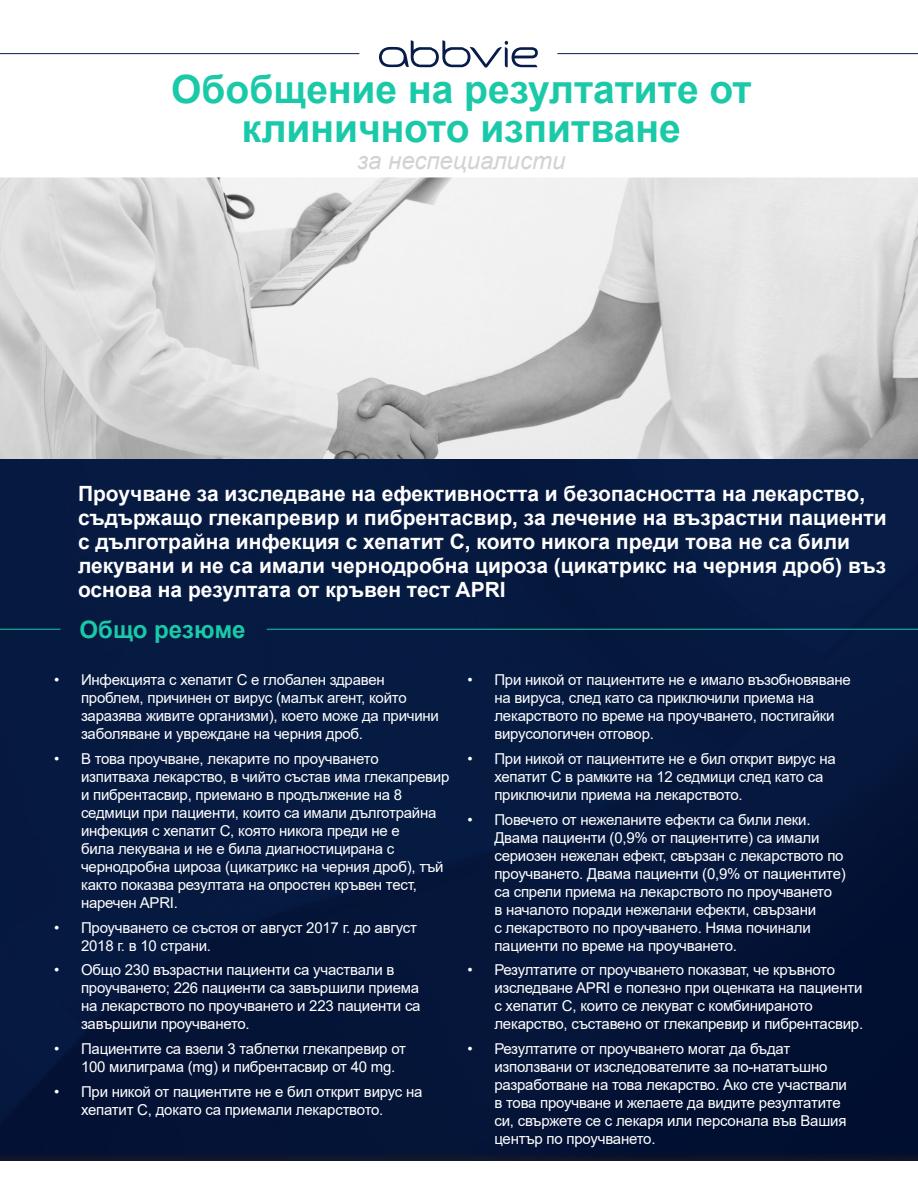
<style>
.page{position:relative;width:918px;height:1188px;background:#fff}
.page>*{position:absolute;margin:0;border:0;box-sizing:border-box;transform-origin:0 0}
.t1{font:700 39px/39px "Arial";color:#1ac9a8;text-align:center}
.t2{font:italic 24px "Arial";color:#d1d2d4}
.t3{font:700 24px "Arial";color:#1ac9a8}
.t4{font:700 21px/24px "Arial";color:#fff}
.t5{font:15px/18px "Arial";letter-spacing:-.015em;color:#fff}
</style>
<div class="page">
<img style="left:0;top:461px;width:918px;height:690px">
<svg style="left:0;top:177px;width:918px;height:284px"></svg>
<svg style="left:379px;top:40px;width:159px;height:28px"></svg>
<hr style="left:0;top:53px;width:359px;height:1px;background:#081c4a">
<hr style="left:557px;top:53px;width:361px;height:1px;background:#081c4a">
<hr style="left:0;top:629px;width:60px;height:1px;background:#1ac9a8">
<hr style="left:267px;top:629px;width:651px;height:1px;background:#1ac9a8">
<div style="left:0;top:1151px;width:918px;height:37px;background:#0a152e"></div>
<div style="left:0;top:1161px;width:918px;height:27px;background:#fff"></div>
<h1 class="t1" style="left:171px;top:70px;width:582px">Обобщение на резултатите от клиничното изпитване</h1>
<h2 class="t2" style="left:357px;top:145px;width:210px">за неспециалисти</h2>
<p class="t4" style="left:78px;top:482px;width:810px">Проучване за изследване на ефективността и безопасността на лекарство, съдържащо глекапревир и пибрентасвир, за лечение на възрастни пациенти с дълготрайна инфекция с хепатит C, които никога преди това не са били лекувани и не са имали чернодробна цироза (цикатрикс на черния дроб) въз основа на резултата от кръвен тест APRI</p>
<h2 class="t3" style="left:80px;top:613px;width:167px">Общо резюме</h2>
<p class="t5" style="left:81px;top:671px;width:360px;text-indent:-27px">• Инфекцията с хепатит C е глобален здравен проблем, причинен от вирус (малък агент, който заразява живите организми), което може да причини заболяване и увреждане на черния дроб.</p>
<p class="t5" style="left:81px;top:750px;width:370px;text-indent:-27px">• В това проучване, лекарите по проучването изпитваха лекарство, в чийто състав има глекапревир и пибрентасвир, приемано в продължение на 8 седмици при пациенти, които са имали дълготрайна инфекция с хепатит C, която никога преди не е<br>била лекувана и не е била диагностицирана с чернодробна цироза (цикатрикс на черния дроб), тъй както показва резултата на опростен кръвен тест, наречен APRI.</p>
<p class="t5" style="left:81px;top:918px;width:337px;text-indent:-27px">• Проучването се състоя от август 2017 г. до август<br>2018 г. в 10 страни.</p>
<p class="t5" style="left:81px;top:961px;width:341px;text-indent:-27px">• Общо 230 възрастни пациенти са участвали в проучването; 226 пациенти са завършили приема на лекарството по проучването и 223 пациенти са завършили проучването.</p>
<p class="t5" style="left:81px;top:1040px;width:326px;text-indent:-27px">• Пациентите са взели 3 таблетки глекапревир от<br>100 милиграма (mg) и пибрентасвир от 40 mg.</p>
<p class="t5" style="left:81px;top:1083px;width:343px;text-indent:-27px">• При никой от пациентите не е бил открит вирус на хепатит C, докато са приемали лекарството.</p>
<p class="t5" style="left:494px;top:671px;width:358px;text-indent:-27px">• При никой от пациентите не е имало възобновяване на вируса, след като са приключили приема на лекарството по време на проучването, постигайки вирусологичен отговор.</p>
<p class="t5" style="left:494px;top:750px;width:343px;text-indent:-27px">• При никой от пациентите не е бил открит вирус на хепатит C в рамките на 12 седмици след като са приключили приема на лекарството.</p>
<p class="t5" style="left:494px;top:810px;width:353px;text-indent:-27px">• Повечето от нежеланите ефекти са били леки.<br>Двама пациенти (0,9% от пациентите) са имали сериозен нежелан ефект, свързан с лекарството по проучването. Двама пациенти (0,9% от пациентите) са спрели приема на лекарството по проучването<br>в началото поради нежелани ефекти, свързани<br>с лекарството по проучването. Няма починали пациенти по време на проучването.</p>
<p class="t5" style="left:494px;top:961px;width:370px;text-indent:-27px">• Резултатите от проучването показват, че кръвното изследване APRI е полезно при оценката на пациенти с хепатит C, които се лекуват с комбинираното лекарство, съставено от глекапревир и пибрентасвир.</p>
<p class="t5" style="left:494px;top:1040px;width:354px;text-indent:-27px">• Резултатите от проучването могат да бъдат използвани от изследователите за по-нататъшно разработване на това лекарство. Ако сте участвали в това проучване и желаете да видите резултатите си, свържете се с лекаря или персонала във Вашия център по проучването.</p>
</div>
